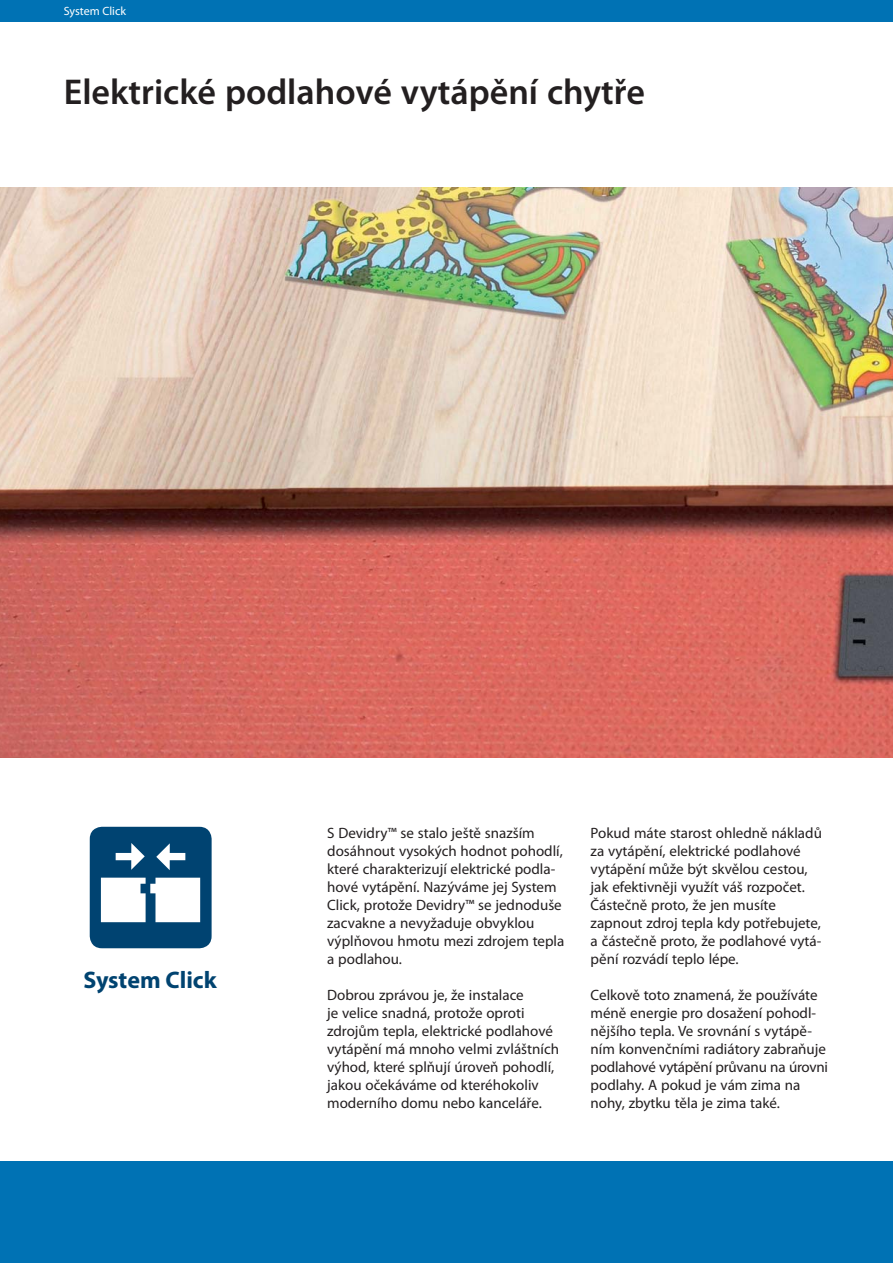
<style>
.page{position:relative;width:893px;height:1263px;background:#fff}
.page>*{position:absolute;margin:0;border:0;box-sizing:border-box;transform-origin:0 0}
.t1{font:600 36px "Myriad Pro";color:#231f20}
.t2{font:700 24px "Myriad Pro";color:#004370}
.t3{font:15px/18px "Myriad Pro";color:#231f20}
.t4{font:12px "Myriad Pro";color:#fff}
</style>
<div class="page">
<div style="left:0;top:1161px;width:893px;height:102px;background:#0072b4"></div>
<div style="left:0;top:0;width:893px;height:21px;background:#0072b4"></div>
<img style="left:0;top:187px;width:893px;height:571px">
<div style="left:90px;top:827px;width:122px;height:121px;background:#004371;border-radius:12px"></div>
<div style="left:101px;top:878px;width:45px;height:44px;background:#fff"></div>
<div style="left:141px;top:884px;width:7px;height:9px;background:#004371"></div>
<div style="left:155px;top:878px;width:45px;height:44px;background:#fff"></div>
<div style="left:150px;top:884px;width:8px;height:9px;background:#fff"></div>
<div style="left:116px;top:853px;width:19px;height:7px;background:#fff"></div>
<svg style="left:131px;top:843px;width:14px;height:27px"></svg>
<div style="left:166px;top:853px;width:19px;height:7px;background:#fff"></div>
<svg style="left:156px;top:843px;width:14px;height:27px"></svg>
<p class="t4" style="left:64px;top:6px;width:64px">System Click</p>
<h1 class="t1" style="left:64px;top:78px;width:583px">Elektrické podlahové vytápění chytře</h1>
<h2 class="t2" style="left:83px;top:971px;width:135px">System Click</h2>
<p class="t3" style="left:327px;top:826px;width:239px">S Devidry™ se stalo ještě snazším dosáhnout vysokých hodnot pohodlí, které charakterizují elektrické podla&shy;hové vytápění. Nazýváme jej System<br>Click, protože Devidry™ se jednoduše zacvakne a nevyžaduje obvyklou výplňovou hmotu mezi zdrojem tepla a podlahou.</p>
<p class="t3" style="left:327px;top:988px;width:233px">Dobrou zprávou je, že instalace<br>je velice snadná, protože oproti zdrojům tepla, elektrické podlahové vytápění má mnoho velmi zvláštních výhod, které splňují úroveň pohodlí, jakou očekáváme od kteréhokoliv moderního domu nebo kanceláře.</p>
<p class="t3" style="left:591px;top:826px;width:233px">Pokud máte starost ohledně nákladů za vytápění, elektrické podlahové vytápění může být skvělou cestou, jak efektivněji využít váš rozpočet.<br>Částečně proto, že jen musíte zapnout zdroj tepla kdy potřebujete, a částečně proto, že podlahové vytá&shy;pění rozvádí teplo lépe.</p>
<p class="t3" style="left:591px;top:988px;width:239px">Celkově toto znamená, že používáte méně energie pro dosažení pohodl&shy;nějšího tepla. Ve srovnání s vytápě&shy;ním konvenčními radiátory zabraňuje podlahové vytápění průvanu na úrovni podlahy. A pokud je vám zima na nohy, zbytku těla je zima také.</p>
</div>
